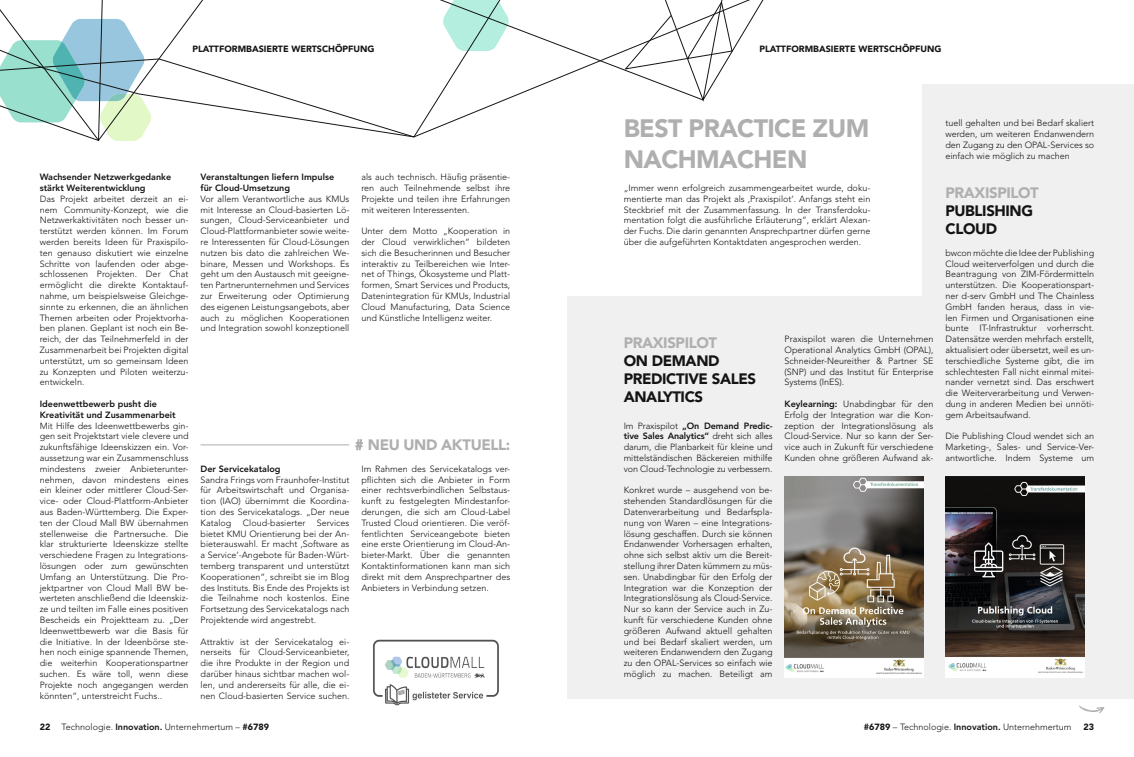
<style>
.page{position:relative;width:1134px;height:757px;background:#fff}
.page>*{position:absolute;margin:0;border:0;box-sizing:border-box;transform-origin:0 0}
.t1{font:900 25px/31px "Avenir LT";letter-spacing:-.025em;color:#afafb0}
.t2{font:900 15px/18px "Avenir LT";letter-spacing:-.025em;color:#131413}
.t3{font:900 15px "Avenir LT";letter-spacing:-.025em;color:#afafb0}
.t4{font:300 9px/10.8px "Avenir LT";color:#131413;text-align:justify}
.t5{font:800 9px/10.8px "Avenir LT";color:#131413}
.t6{font:900 9px "Avenir LT";color:#131413}
.s1{font-weight:800}
.s2{font-weight:900}
</style>
<div class="page">
<div style="left:567px;top:84px;width:567px;height:614px;background:#f0f0f0"></div>
<div style="left:567px;top:72px;width:354px;height:223px;background:#fff"></div>
<svg style="left:1079px;top:705px;width:25px;height:8px"></svg>
<img style="left:945px;top:476px;width:139px;height:201px">
<img style="left:784px;top:476px;width:139px;height:201px">
<svg style="left:355px;top:439px;width:8px;height:12px"></svg>
<hr style="left:201px;top:444px;width:148px;height:1px;background:#afafb0">
<svg style="left:87px;top:137px;width:54px;height:5px"></svg>
<svg style="left:509px;top:0;width:255px;height:102px"></svg>
<svg style="left:0;top:0;width:509px;height:137px"></svg>
<svg style="left:625px;top:0;width:107px;height:101px"></svg>
<img style="left:373px;top:639px;width:126px;height:67px">
<p class="t6" style="left:192px;top:44px;width:184px">PLATTFORMBASIERTE WERTSCHÖPFUNG</p>
<p class="t6" style="left:759px;top:44px;width:184px">PLATTFORMBASIERTE WERTSCHÖPFUNG</p>
<p class="t5" style="left:40px;top:172px;width:133px">Wachsender Netzwerkgedanke stärkt Weiterentwicklung</p>
<p class="t4" style="left:40px;top:193px;width:150px">Das Projekt arbeitet derzeit an ei&shy;nem Community-Konzept, wie die Netzwerkaktivitäten noch besser un&shy;terstützt werden können. Im Forum werden bereits Ideen für Praxispilo&shy;ten genauso diskutiert wie einzelne Schritte von laufenden oder abge&shy;schlossenen Projekten. Der Chat ermöglicht die direkte Kontaktauf&shy;nahme, um beispielsweise Gleichge&shy;sinnte zu erkennen, die an ähnlichen Themen arbeiten oder Projektvorha&shy;ben planen. Geplant ist noch ein Be&shy;reich, der das Teilnehmerfeld in der Zusammenarbeit bei Projekten digital unterstützt, um so gemeinsam Ideen zu Konzepten und Piloten weiterzu&shy;entwickeln.</p>
<p class="t5" style="left:40px;top:398px;width:138px">Ideenwettbewerb pusht die<br>Kreativität und Zusammenarbeit</p>
<p class="t4" style="left:40px;top:420px;width:150px">Mit Hilfe des Ideenwettbewerbs gin&shy;gen seit Projektstart viele clevere und zukunftsfähige Ideenskizzen ein. Vor&shy;aussetzung war ein Zusammenschluss mindestens zweier Anbieterunter&shy;nehmen, davon mindestens eines ein kleiner oder mittlerer Cloud-Ser&shy;vice- oder Cloud-Plattform-Anbieter aus Baden-Württemberg. Die Exper&shy;ten der Cloud Mall BW übernahmen stellenweise die Partnersuche. Die klar strukturierte Ideenskizze stellte verschiedene Fragen zu Integrations&shy;lösungen oder zum gewünschten Umfang an Unterstützung. Die Pro&shy;jektpartner von Cloud Mall BW be&shy;werteten anschließend die Ideenskiz&shy;ze und teilten im Falle eines positiven Bescheids ein Projektteam zu. „Der Ideenwettbewerb war die Basis für die Initiative. In der Ideenbörse ste&shy;hen noch einige spannende Themen, die weiterhin Kooperationspartner suchen. Es wäre toll, wenn diese Projekte noch angegangen werden könnten“, unterstreicht Fuchs..</p>
<p class="t5" style="left:201px;top:172px;width:135px">Veranstaltungen liefern Impulse für Cloud-Umsetzung</p>
<p class="t4" style="left:201px;top:193px;width:150px">Vor allem Verantwortliche aus KMUs mit Interesse an Cloud-basierten Lö&shy;sungen, Cloud-Serviceanbieter und Cloud-Plattformanbieter sowie weite&shy;re Interessenten für Cloud-Lösungen nutzen bis dato die zahlreichen We&shy;binare, Messen und Workshops. Es geht um den Austausch mit geeigne&shy;ten Partnerunternehmen und Services zur Erweiterung oder Optimierung des eigenen Leistungsangebots, aber auch zu möglichen Kooperationen und Integration sowohl konzeptionell</p>
<p class="t5" style="left:201px;top:463px;width:82px">Der Servicekatalog</p>
<p class="t4" style="left:201px;top:474px;width:150px">Sandra Frings vom Fraunhofer-Institut für Arbeitswirtschaft und Organisa&shy;tion (IAO) übernimmt die Koordina&shy;tion des Servicekatalogs. „Der neue Katalog</p>
<p class="t4" style="left:243px;top:517px;width:64px">Cloud-basierter</p>
<p class="t4" style="left:201px;top:517px;width:150px;text-indent:116px">Services bietet KMU Orientierung bei der An&shy;bieterauswahl. Er macht ‚Software as a Service‘-Angebote für Baden-Würt&shy;temberg transparent und unterstützt Kooperationen“, schreibt sie im Blog des Instituts. Bis Ende des Projekts ist die Teilnahme noch kostenlos. Eine Fortsetzung des Servicekatalogs nach Projektende wird angestrebt.</p>
<p class="t4" style="left:201px;top:636px;width:150px">Attraktiv ist der Servicekatalog ei&shy;nerseits für Cloud-Serviceanbieter, die ihre Produkte in der Region und darüber hinaus sichtbar machen wol&shy;len, und andererseits für alle, die ei&shy;nen Cloud-basierten Service suchen.</p>
<p class="t4" style="left:361px;top:172px;width:150px">als auch technisch. Häufig präsentie&shy;ren auch Teilnehmende selbst ihre Projekte und teilen ihre Erfahrungen mit weiteren Interessenten.</p>
<p class="t4" style="left:361px;top:226px;width:150px">Unter dem Motto „Kooperation in der Cloud verwirklichen“ bildeten sich die Besucherinnen und Besucher interaktiv zu Teilbereichen wie Inter&shy;net of Things, Ökosysteme und Platt&shy;formen, Smart Services und Products, Datenintegration für KMUs, Industrial Cloud Manufacturing, Data Science und Künstliche Intelligenz weiter.</p>
<h2 class="t3" style="left:368px;top:435px;width:144px">NEU UND AKTUELL:</h2>
<p class="t4" style="left:361px;top:463px;width:150px">Im Rahmen des Servicekatalogs ver&shy;pflichten sich die Anbieter in Form einer rechtsverbindlichen Selbstaus&shy;kunft zu festgelegten Mindestanfor&shy;derungen, die sich am Cloud-Label Trusted Cloud orientieren. Die veröf&shy;fentlichten Serviceangebote bieten eine erste Orientierung im Cloud-An&shy;bieter-Markt. Über die genannten Kontaktinformationen kann man sich direkt mit dem Ansprechpartner des Anbieters in Verbindung setzen.</p>
<h1 class="t1" style="left:624px;top:113px;width:247px">BEST PRACTICE ZUM<br>NACH MACHEN</h1>
<p class="t4" style="left:624px;top:182px;width:248px">„Immer wenn erfolgreich zusammengearbeitet wurde, doku&shy;mentierte man das Projekt als ‚Praxispilot‘. Anfangs steht ein Steckbrief mit der Zusammenfassung. In der Transferdoku&shy;mentation folgt die ausführliche Erläuterung“, erklärt Alexan&shy;der Fuchs. Die darin genannten Ansprechpartner dürfen gerne über die aufgeführten Kontaktdaten angesprochen werden.</p>
<h2 class="t3" style="left:624px;top:333px;width:95px">PRAXISPILOT</h2>
<h2 class="t2" style="left:624px;top:351px;width:134px">ON DEMAND<br>PREDICTIVE SALES<br>ANALYTICS</h2>
<p class="t4" style="left:624px;top:420px;width:150px">Im Praxispilot <span class="s1">„On Demand Predic&shy;tive Sales Analytics“</span> dreht sich alles darum, die Planbarkeit für kleine und mittelständischen Bäckereien mithilfe von Cloud-Technologie zu verbessern.</p>
<p class="t4" style="left:624px;top:485px;width:150px">Konkret wurde – ausgehend von be&shy;stehenden Standardlösungen für die Datenverarbeitung und Bedarfspla&shy;nung von Waren – eine Integrations&shy;lösung geschaffen. Durch sie können Endanwender Vorhersagen erhalten, ohne sich selbst aktiv um die Bereit&shy;stellung ihrer Daten kümmern zu müs&shy;sen. Unabdingbar für den Erfolg der Integration war die Konzeption der Integrationslösung als Cloud-Service.<br>Nur so kann der Service auch in Zu&shy;kunft für verschiedene Kunden ohne größeren Aufwand aktuell gehalten und bei Bedarf skaliert werden, um weiteren Endanwendern den Zugang zu den OPAL-Services so einfach wie möglich zu machen. Beteiligt am</p>
<p class="t4" style="left:784px;top:334px;width:150px">Praxispilot waren die Unternehmen Operational Analytics GmbH (OPAL), Schneider-Neureither &amp; Partner SE (SNP) und das Institut für Enterprise Systems (InES).</p>
<p class="t4" style="left:784px;top:398px;width:150px"><span class="s1">Keylearning:</span> Unabdingbar für den Erfolg der Integration war die Kon&shy;zeption der Integrationslösung als Cloud-Service. Nur so kann der Ser&shy;vice auch in Zukunft für verschiedene Kunden ohne größeren Aufwand ak-</p>
<p class="t4" style="left:945px;top:118px;width:150px">tuell gehalten und bei Bedarf skaliert werden, um weiteren Endanwendern den Zugang zu den OPAL-Services so einfach wie möglich zu machen</p>
<h2 class="t3" style="left:945px;top:184px;width:95px">PRAXISPILOT</h2>
<h2 class="t2" style="left:945px;top:202px;width:89px">PUBLISHING<br>CLOUD</h2>
<p class="t4" style="left:945px;top:247px;width:150px">bwcon möchte die Idee der Publishing Cloud weiterverfolgen und durch die Beantragung von ZIM-Fördermitteln unterstützen. Die Kooperationspart&shy;ner d-serv GmbH und The Chainless GmbH fanden heraus, dass in vie&shy;len Firmen und Organisationen eine bunte IT-Infrastruktur vorherrscht.<br>Datensätze werden mehrfach erstellt, aktualisiert oder übersetzt, weil es un&shy;terschiedliche Systeme gibt, die im schlechtesten Fall nicht einmal mitei&shy;nander vernetzt sind. Das erschwert die Weiterverarbeitung und Verwen&shy;dung in anderen Medien bei unnöti&shy;gem Arbeitsaufwand.</p>
<p class="t4" style="left:945px;top:431px;width:150px">Die Publishing Cloud wendet sich an Marketing-, Sales- und Service-Ver&shy;antwortliche. Indem Systeme um</p>
<p class="t4" style="left:62px;top:721px;width:209px">Technologie. <span class="s1">Innovation.</span> Unternehmertum – <span class="s2">#6789</span></p>
<p class="t4" style="left:864px;top:721px;width:209px"><span class="s2">#6789</span> – Technologie. <span class="s1">Innovation.</span> Unternehmertum</p>
<p class="t6" style="left:40px;top:721px;width:12px">22</p>
<p class="t6" style="left:1084px;top:721px;width:12px">23</p>
</div>
